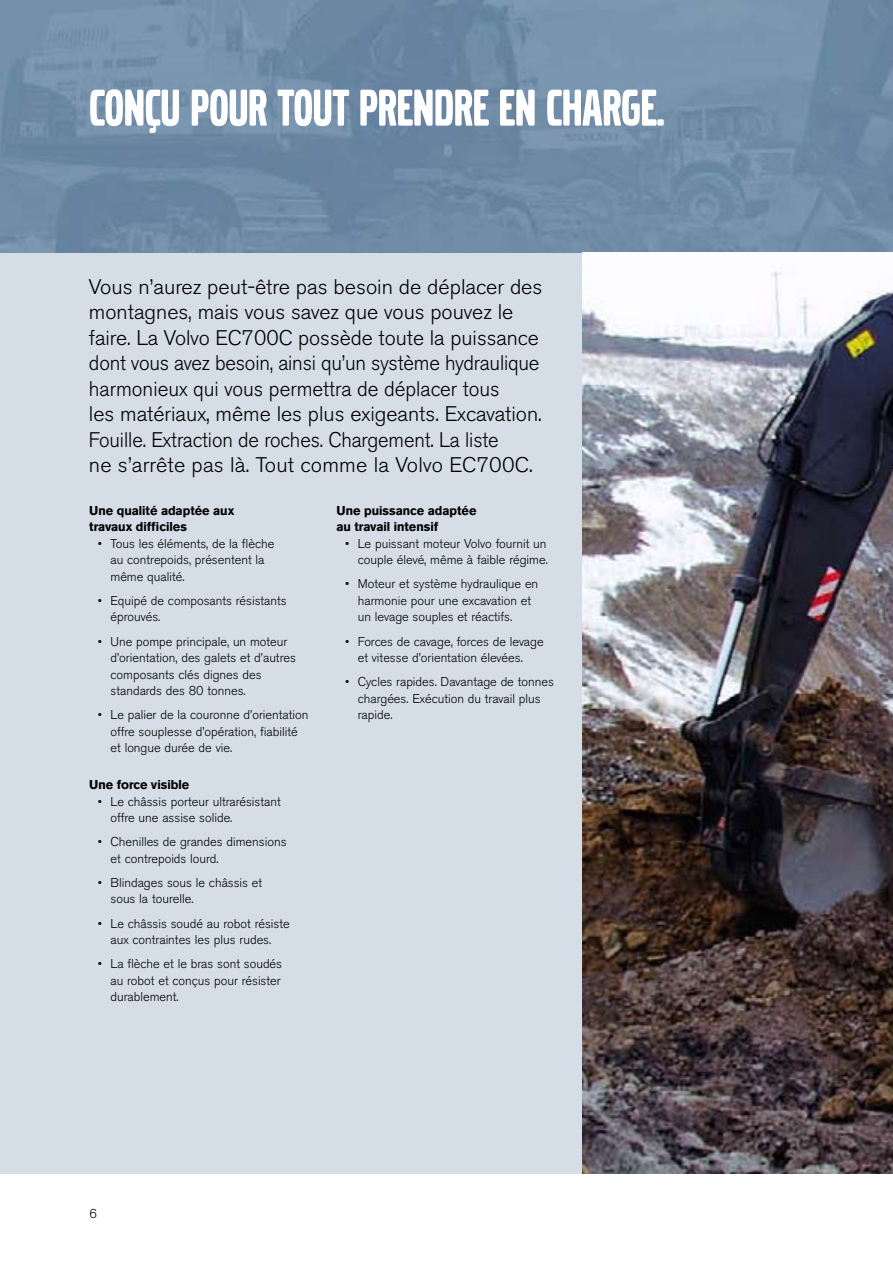
<style>
.page{position:relative;width:893px;height:1263px;background:#fff}
.page>*{position:absolute;margin:0;border:0;box-sizing:border-box;transform-origin:0 0}
.t1{font:54px "Volvo Broad";color:#fff}
.t2{font:300 21px/25.5px "Volvo Sans";color:#000}
.t3{font:300 12.75px/16.5px "Volvo Sans";color:#000}
.t4{font:700 12.75px/16.5px "Volvo Sans";color:#000}
</style>
<div class="page">
<img style="left:0;top:0;width:893px;height:253px">
<div style="left:0;top:253px;width:893px;height:921px;background:#d5dee7"></div>
<img style="left:583px;top:253px;width:310px;height:921px">
<h1 class="t1" style="left:89px;top:83px;width:577px">CONÇU POUR TOUT PRENDRE EN CHARGE.</h1>
<p class="t2" style="left:89px;top:274px;width:455px">Vous n’aurez peut-être pas besoin de déplacer des montagnes, mais vous savez que vous pouvez le faire. La Volvo EC700C possède toute la puissance dont vous avez besoin, ainsi qu’un système hydraulique harmonieux qui vous permettra de déplacer tous<br>les matériaux, même les plus exigeants. Excavation.<br>Fouille. Extraction de roches. Chargement. La liste<br>ne s’arrête pas là. Tout comme la Volvo EC700C.</p>
<p class="t4" style="left:89px;top:502px;width:147px">Une qualité adaptée aux travaux difficiles</p>
<p class="t3" style="left:111px;top:535px;width:165px;text-indent:-13px">• Tous les éléments, de la flèche au contrepoids, présentent la même qualité.</p>
<p class="t3" style="left:111px;top:592px;width:178px;text-indent:-13px">• Equipé de composants résistants éprouvés.</p>
<p class="t3" style="left:111px;top:633px;width:187px;text-indent:-13px">• Une pompe principale, un moteur d’orientation, des galets et d’autres composants clés dignes des standards des 80 tonnes.</p>
<p class="t3" style="left:111px;top:707px;width:199px;text-indent:-13px">• Le palier de la couronne d’orientation offre souplesse d’opération, fiabilité et longue durée de vie.</p>
<p class="t4" style="left:89px;top:776px;width:102px">Une force visible</p>
<p class="t3" style="left:111px;top:793px;width:172px;text-indent:-13px">• Le châssis porteur ultrarésistant offre une assise solide.</p>
<p class="t3" style="left:111px;top:834px;width:178px;text-indent:-13px">• Chenilles de grandes dimensions et contrepoids lourd.</p>
<p class="t3" style="left:111px;top:874px;width:153px;text-indent:-13px">• Blindages sous le châssis et sous la tourelle.</p>
<p class="t3" style="left:98px;top:915px;width:193px;text-align:center">• Le châssis soudé au robot résiste aux contraintes les plus rudes.</p>
<p class="t3" style="left:111px;top:956px;width:173px;text-align:justify;text-indent:-13px">• La flèche et le bras sont soudés au robot et conçus pour résister durablement.</p>
<p class="t4" style="left:337px;top:502px;width:141px">Une puissance adaptée au travail intensif</p>
<p class="t3" style="left:345px;top:535px;width:204px;text-align:right">• Le puissant moteur Volvo fournit un couple élevé, même à faible régime.</p>
<p class="t3" style="left:358px;top:576px;width:182px;text-indent:-13px">• Moteur et système hydraulique en harmonie pour une excavation et un levage souples et réactifs.</p>
<p class="t3" style="left:358px;top:633px;width:187px;text-indent:-13px">• Forces de cavage, forces de levage et vitesse d’orientation élevées.</p>
<p class="t3" style="left:358px;top:674px;width:198px;text-indent:-13px">• Cycles rapides. Davantage de tonnes chargées. Exécution du travail plus rapide.</p>
<p class="t3" style="left:90px;top:1205px;width:9px">6</p>
</div>
